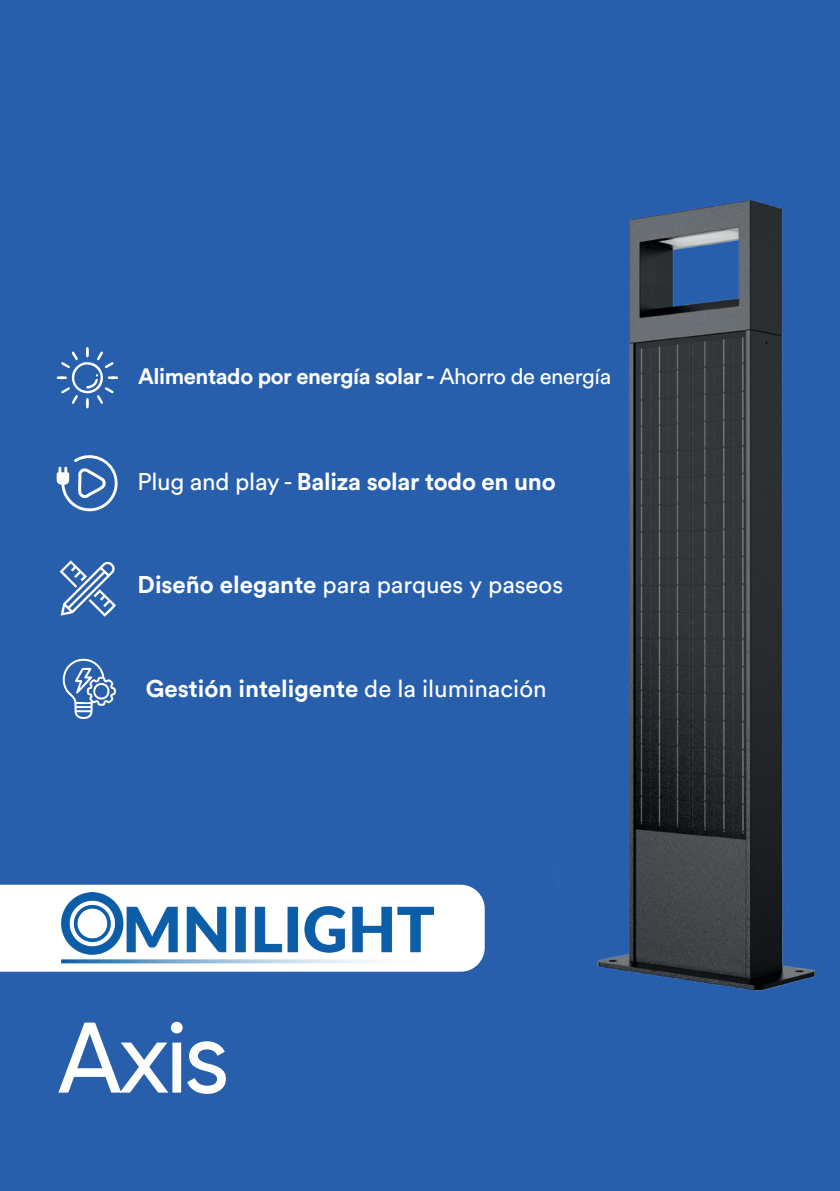
<style>
.page{position:relative;width:840px;height:1191px;background:#fff}
.page>*{position:absolute;margin:0;border:0;box-sizing:border-box;transform-origin:0 0}
.t1{font:500 100px "Gilroy";color:#fff}
.t2{font:700 24px "Circular Std";color:#fff}
.t3{font:24px "Circular Std";color:#fff}
.t4{font:700 22px "Circular Std";letter-spacing:-.02em;color:#fff}
.s1{font-weight:400}
.s2{font-weight:700}
</style>
<div class="page">
<div style="left:0;top:0;width:839px;height:1191px;background:#285fac"></div>
<img style="left:597px;top:200px;width:218px;height:791px">
<svg style="left:57px;top:455px;width:61px;height:57px"></svg>
<svg style="left:62px;top:658px;width:54px;height:61px"></svg>
<div style="left:0;top:884px;width:484px;height:87px;background:#fff"></div>
<svg style="left:60px;top:560px;width:56px;height:57px"></svg>
<svg style="left:57px;top:347px;width:61px;height:61px"></svg>
<img style="left:62px;top:892px;width:371px;height:79px">
<p class="t4" style="left:138px;top:362px;width:474px">Alimentado por energía solar - <span class="s1">Ahorro de energía</span></p>
<p class="t2" style="left:137px;top:466px;width:419px"><span class="s1">Plug and play -</span> Baliza solar todo en uno</p>
<p class="t3" style="left:137px;top:570px;width:427px"><span class="s2">Diseño elegante</span> para parques y paseos</p>
<p class="t2" style="left:146px;top:673px;width:402px">Gestión inteligente <span class="s1">de la iluminación</span></p>
<h1 class="t1" style="left:58px;top:996px;width:173px">Axis</h1>
</div>
